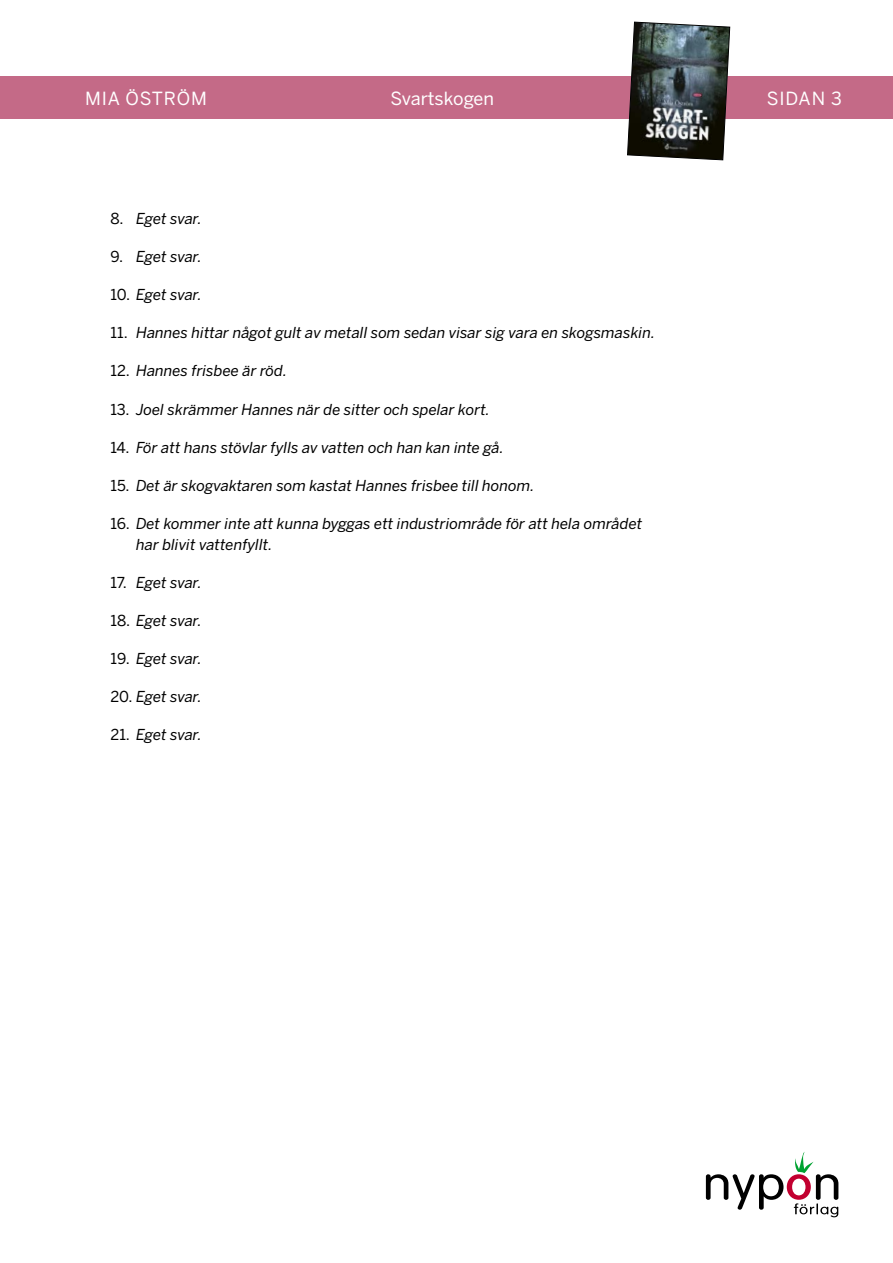
<style>
.page{position:relative;width:893px;height:1263px;background:#fff}
.page>*{position:absolute;margin:0;border:0;box-sizing:border-box;transform-origin:0 0}
.t1{font:18px "Benton Sans";letter-spacing:.005em;color:#fff}
.t2{font:18px "Benton Sans";letter-spacing:.05em;color:#fff}
.t3{font:italic 15px/21px "Benton Sans";color:#000}
.s1{font-style:normal}
</style>
<div class="page">
<svg style="left:706px;top:1152px;width:132px;height:65px"></svg>
<div style="left:0;top:77px;width:893px;height:42px;background:#c46a87"></div>
<svg style="left:627px;top:21px;width:103px;height:140px"></svg>
<p class="t2" style="left:85px;top:87px;width:123px">MIA ÖSTRÖM</p>
<p class="t1" style="left:390px;top:87px;width:105px">Svartskogen</p>
<p class="t1" style="left:767px;top:87px;width:77px">SIDAN 3</p>
<p class="t3" style="left:111px;top:209px;width:93px"><span class="s1">8.</span> Eget svar.</p>
<p class="t3" style="left:111px;top:247px;width:93px"><span class="s1">9.</span> Eget svar.</p>
<p class="t3" style="left:111px;top:285px;width:93px"><span class="s1">10.</span> Eget svar.</p>
<p class="t3" style="left:111px;top:323px;width:546px"><span class="s1">11.</span> Hannes hittar något gult av metall som sedan visar sig vara en skogsmaskin.</p>
<p class="t3" style="left:111px;top:361px;width:178px"><span class="s1">12.</span> Hannes frisbee är röd.</p>
<p class="t3" style="left:111px;top:399px;width:381px"><span class="s1">13.</span> Joel skrämmer Hannes när de sitter och spelar kort.</p>
<p class="t3" style="left:111px;top:437px;width:395px"><span class="s1">14.</span> För att hans stövlar fylls av vatten och han kan inte gå.</p>
<p class="t3" style="left:111px;top:475px;width:425px"><span class="s1">15.</span> Det är skogvaktaren som kastat Hannes frisbee till honom.</p>
<p class="t3" style="left:136px;top:513px;width:508px;text-indent:-26px"><span class="s1">16.</span> Det kommer inte att kunna byggas ett industriområde för att hela området har blivit vattenfyllt.</p>
<p class="t3" style="left:111px;top:572px;width:93px"><span class="s1">17.</span> Eget svar.</p>
<p class="t3" style="left:111px;top:610px;width:93px"><span class="s1">18.</span> Eget svar.</p>
<p class="t3" style="left:111px;top:648px;width:93px"><span class="s1">19.</span> Eget svar.</p>
<p class="t3" style="left:111px;top:686px;width:93px"><span class="s1">20.</span> Eget svar.</p>
<p class="t3" style="left:111px;top:724px;width:93px"><span class="s1">21.</span> Eget svar.</p>
</div>
